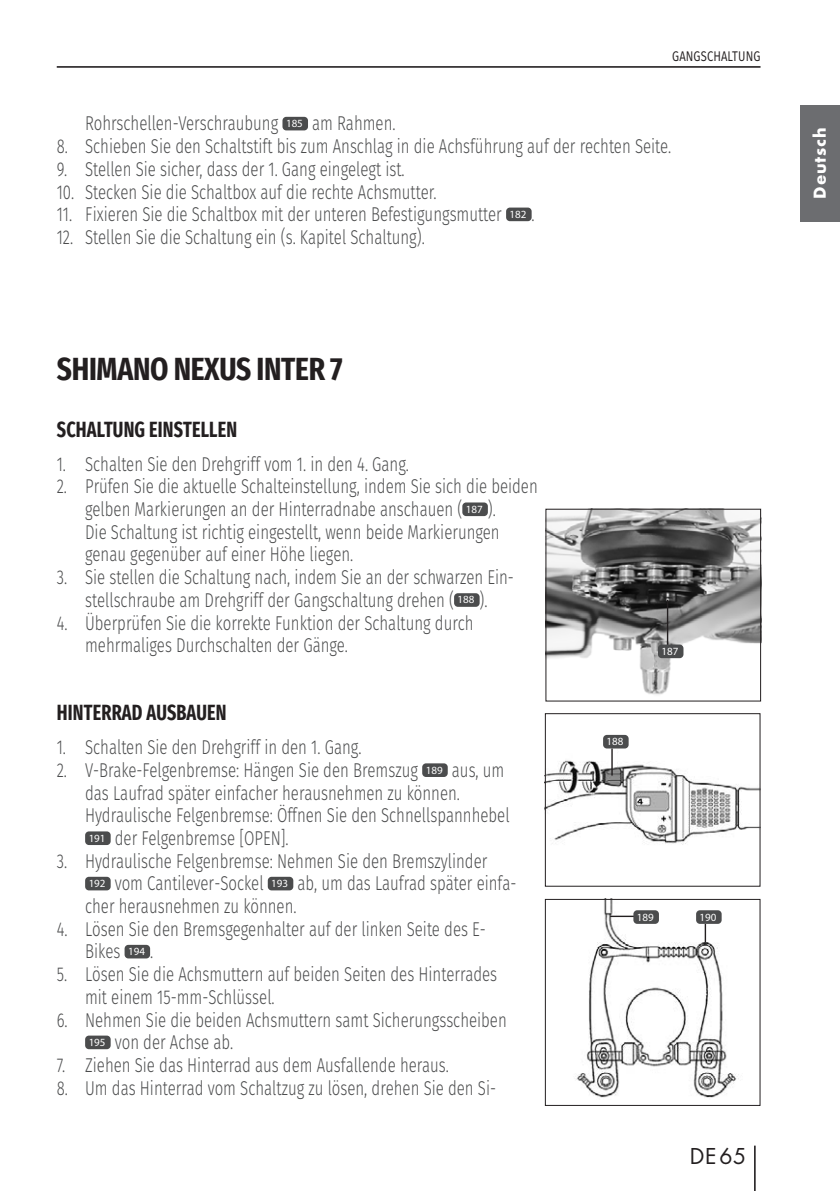
<style>
.page{position:relative;width:840px;height:1191px;background:#fff}
.page>*{position:absolute;margin:0;border:0;box-sizing:border-box;transform-origin:0 0}
.N_Überschrift__H2{font:700 32px "Fira Sans Condensed";letter-spacing:-.01em;color:#231f20;scale:.95 1}
.t1{font:24px "Futura TOT Boo";color:#231f20}
.N_Überschrift__H3{font:700 22px "Fira Sans Condensed";letter-spacing:.01em;color:#231f20;scale:.85 1}
.N_Text_Aufzählung{font:300 20px/22.6px "Fira Sans";color:#4b4c4d;scale:.75 1}
.t2{font:700 18px "Futura TOT";letter-spacing:.05em;color:#fff}
.N_Kolumne_RE{font:14px "Fira Sans";letter-spacing:.01em;color:#231f20;scale:.8 1}
.Box_Bezifferung_Nr{font:11px "Myriad Pro";color:#fff}
</style>
<div class="page">
<hr style="left:57px;top:66px;width:703px;height:2px;background:#231f20">
<hr style="left:753px;top:1145px;width:2px;height:46px;background:#231f20">
<div style="left:799px;top:105px;width:40px;height:116px;background:#6c6d70"></div>
<div style="left:283px;top:118px;width:24px;height:11px;background:#4b4c4d;border-radius:3px"></div>
<div style="left:282px;top:117px;width:26px;height:13px;border:2px solid #4b4c4d;border-radius:3px"></div>
<div style="left:507px;top:208px;width:23px;height:12px;background:#4b4c4d;border-radius:3px"></div>
<div style="left:506px;top:207px;width:25px;height:14px;border:2px solid #4b4c4d;border-radius:3px"></div>
<div style="left:463px;top:503px;width:23px;height:12px;background:#4b4c4d;border-radius:3px"></div>
<div style="left:462px;top:502px;width:25px;height:14px;border:2px solid #4b4c4d;border-radius:3px"></div>
<div style="left:455px;top:594px;width:23px;height:12px;background:#4b4c4d;border-radius:3px"></div>
<div style="left:454px;top:593px;width:25px;height:14px;border:2px solid #4b4c4d;border-radius:3px"></div>
<div style="left:423px;top:764px;width:23px;height:12px;background:#4b4c4d;border-radius:3px"></div>
<div style="left:422px;top:763px;width:25px;height:14px;border:2px solid #4b4c4d;border-radius:3px"></div>
<div style="left:86px;top:832px;width:24px;height:12px;background:#4b4c4d;border-radius:3px"></div>
<div style="left:85px;top:831px;width:26px;height:14px;border:2px solid #4b4c4d;border-radius:3px"></div>
<div style="left:86px;top:877px;width:24px;height:12px;background:#4b4c4d;border-radius:3px"></div>
<div style="left:85px;top:876px;width:26px;height:14px;border:2px solid #4b4c4d;border-radius:3px"></div>
<div style="left:268px;top:877px;width:24px;height:12px;background:#4b4c4d;border-radius:3px"></div>
<div style="left:267px;top:876px;width:26px;height:14px;border:2px solid #4b4c4d;border-radius:3px"></div>
<div style="left:125px;top:946px;width:24px;height:11px;background:#4b4c4d;border-radius:3px"></div>
<div style="left:124px;top:945px;width:26px;height:13px;border:2px solid #4b4c4d;border-radius:3px"></div>
<div style="left:86px;top:1036px;width:24px;height:12px;background:#4b4c4d;border-radius:3px"></div>
<div style="left:85px;top:1035px;width:26px;height:14px;border:2px solid #4b4c4d;border-radius:3px"></div>
<img style="left:547px;top:511px;width:211px;height:184px">
<div style="left:545px;top:509px;width:215px;height:192px;border:1px solid #231f20"></div>
<hr style="left:666px;top:600px;width:2px;height:47px;background:#231f20">
<div style="left:658px;top:645px;width:24px;height:12px;background:#4b4c4d;border-radius:3px"></div>
<div style="left:657px;top:644px;width:26px;height:14px;border:2px solid #4b4c4d;border-radius:3px"></div>
<img style="left:546px;top:734px;width:212px;height:111px">
<div style="left:544px;top:713px;width:216px;height:173px;border:1px solid #231f20"></div>
<svg style="left:608px;top:748px;width:8px;height:18px"></svg>
<svg style="left:611px;top:748px;width:1px;height:27px"></svg>
<div style="left:603px;top:736px;width:24px;height:11px;background:#4b4c4d;border-radius:3px"></div>
<div style="left:602px;top:735px;width:26px;height:13px;border:2px solid #4b4c4d;border-radius:3px"></div>
<img style="left:576px;top:901px;width:163px;height:197px">
<div style="left:544px;top:899px;width:216px;height:207px;border:1px solid #231f20"></div>
<svg style="left:704px;top:924px;width:1px;height:18px"></svg>
<hr style="left:609px;top:915px;width:28px;height:2px;background:#231f20">
<div style="left:634px;top:911px;width:23px;height:12px;background:#4b4c4d;border-radius:3px"></div>
<div style="left:633px;top:910px;width:25px;height:14px;border:2px solid #4b4c4d;border-radius:3px"></div>
<div style="left:696px;top:911px;width:24px;height:12px;background:#4b4c4d;border-radius:3px"></div>
<div style="left:695px;top:910px;width:26px;height:14px;border:2px solid #4b4c4d;border-radius:3px"></div>
<p class="N_Kolumne_RE" style="left:671px;top:46px;width:112px">GANGSCHALTUNG</p>
<p class="N_Text_Aufzählung" style="left:85px;top:112px;width:259px">Rohrschellen-Verschraubung</p>
<p class="Box_Bezifferung_Nr" style="left:286px;top:117px;width:18px">185</p>
<p class="N_Text_Aufzählung" style="left:312px;top:112px;width:113px">am Rahmen.</p>
<p class="N_Text_Aufzählung" style="left:57px;top:135px;width:820px">8. Schieben Sie den Schaltstift bis zum Anschlag in die Achsführung auf der rechten Seite.</p>
<p class="N_Text_Aufzählung" style="left:57px;top:157px;width:465px">9. Stellen Sie sicher, dass der 1. Gang eingelegt ist.</p>
<p class="N_Text_Aufzählung" style="left:57px;top:180px;width:507px">10. Stecken Sie die Schaltbox auf die rechte Achsmutter.</p>
<p class="N_Text_Aufzählung" style="left:57px;top:203px;width:594px">11. Fixieren Sie die Schaltbox mit der unteren Befestigungsmutter</p>
<p class="Box_Bezifferung_Nr" style="left:509px;top:207px;width:18px">182</p>
<p class="N_Text_Aufzählung" style="left:531px;top:203px;width:6px">.</p>
<p class="N_Text_Aufzählung" style="left:57px;top:225px;width:492px">12. Stellen Sie die Schaltung ein (s. Kapitel Schaltung).</p>
<p class="N_Überschrift__H2" style="left:57px;top:339px;width:302px">SHIMANO NEXUS INTER 7</p>
<p class="N_Überschrift__H3" style="left:57px;top:409px;width:213px">SCHALTUNG EINSTELLEN</p>
<p class="N_Text_Aufzählung" style="left:57px;top:452px;width:471px">1. Schalten Sie den Drehgriff vom 1. in den 4. Gang.</p>
<p class="N_Text_Aufzählung" style="left:85px;top:475px;width:604px;text-indent:-28px">2. Prüfen Sie die aktuelle Schalteinstellung, indem Sie sich die beiden gelben Markierungen an der Hinterradnabe anschauen (</p>
<p class="N_Text_Aufzählung" style="left:85px;top:498px;width:554px;text-indent:402px">).<br>Die Schaltung ist richtig eingestellt, wenn beide Markierungen genau gegenüber auf einer Höhe liegen.</p>
<p class="N_Text_Aufzählung" style="left:85px;top:566px;width:573px;text-indent:-28px">3. Sie stellen die Schaltung nach, indem Sie an der schwarzen Ein&shy;stellschraube am Drehgriff der Gangschaltung drehen (</p>
<p class="Box_Bezifferung_Nr" style="left:465px;top:502px;width:18px">187</p>
<p class="Box_Bezifferung_Nr" style="left:457px;top:593px;width:18px">188</p>
<p class="N_Text_Aufzählung" style="left:479px;top:588px;width:12px">).</p>
<p class="N_Text_Aufzählung" style="left:85px;top:611px;width:519px;text-indent:-28px">4. Überprüfen Sie die korrekte Funktion der Schaltung durch mehrmaliges Durchschalten der Gänge.</p>
<p class="N_Überschrift__H3" style="left:57px;top:692px;width:201px">HINTERRAD AUSBAUEN</p>
<p class="N_Text_Aufzählung" style="left:57px;top:736px;width:407px">1. Schalten Sie den Drehgriff in den 1. Gang.</p>
<p class="N_Text_Aufzählung" style="left:57px;top:758px;width:483px">2. V-Brake-Felgenbremse: Hängen Sie den Bremszug</p>
<p class="Box_Bezifferung_Nr" style="left:425px;top:763px;width:18px">189</p>
<p class="N_Text_Aufzählung" style="left:85px;top:758px;width:560px;text-indent:366px">aus, um das Laufrad später einfacher herausnehmen zu können.</p>
<p class="N_Text_Aufzählung" style="left:85px;top:804px;width:567px">Hydraulische Felgenbremse: Öffnen Sie den Schnellspannhebel</p>
<p class="Box_Bezifferung_Nr" style="left:89px;top:831px;width:18px">191</p>
<p class="N_Text_Aufzählung" style="left:115px;top:826px;width:233px">der Felgenbremse [OPEN].</p>
<p class="N_Text_Aufzählung" style="left:57px;top:849px;width:575px">3. Hydraulische Felgenbremse: Nehmen Sie den Bremszylinder</p>
<p class="Box_Bezifferung_Nr" style="left:89px;top:876px;width:18px">192</p>
<p class="N_Text_Aufzählung" style="left:115px;top:872px;width:200px">vom Cantilever-Sockel</p>
<p class="Box_Bezifferung_Nr" style="left:271px;top:876px;width:18px">193</p>
<p class="N_Text_Aufzählung" style="left:297px;top:872px;width:293px">ab, um das Laufrad später einfa-</p>
<p class="N_Text_Aufzählung" style="left:85px;top:894px;width:283px">cher herausnehmen zu können.</p>
<p class="N_Text_Aufzählung" style="left:85px;top:917px;width:535px;text-indent:-28px">4. Lösen Sie den Bremsgegenhalter auf der linken Seite des E-<br>Bikes</p>
<p class="Box_Bezifferung_Nr" style="left:128px;top:944px;width:18px">194</p>
<p class="N_Text_Aufzählung" style="left:150px;top:940px;width:6px">.</p>
<p class="N_Text_Aufzählung" style="left:85px;top:962px;width:550px;text-indent:-28px">5. Lösen Sie die Achsmuttern auf beiden Seiten des Hinterrades mit einem 15-mm-Schlüssel.</p>
<p class="N_Text_Aufzählung" style="left:57px;top:1008px;width:601px">6. Nehmen Sie die beiden Achsmuttern samt Sicherungsscheiben</p>
<p class="Box_Bezifferung_Nr" style="left:89px;top:1035px;width:18px">195</p>
<p class="N_Text_Aufzählung" style="left:115px;top:1030px;width:159px">von der Achse ab.</p>
<p class="N_Text_Aufzählung" style="left:57px;top:1053px;width:524px">7. Ziehen Sie das Hinterrad aus dem Ausfallende heraus.</p>
<p class="N_Text_Aufzählung" style="left:57px;top:1076px;width:587px">8. Um das Hinterrad vom Schaltzug zu lösen, drehen Sie den Si-</p>
<p class="Box_Bezifferung_Nr" style="left:606px;top:734px;width:18px">188</p>
<p class="Box_Bezifferung_Nr" style="left:661px;top:644px;width:18px">187</p>
<p class="Box_Bezifferung_Nr" style="left:636px;top:910px;width:18px">189</p>
<p class="Box_Bezifferung_Nr" style="left:699px;top:910px;width:18px">190</p>
<p class="t1" style="left:689px;top:1141px;width:58px">DE 65</p>
<p class="t2" style="left:808px;top:199px;width:73px;rotate:-90deg">Deutsch</p>
</div>
